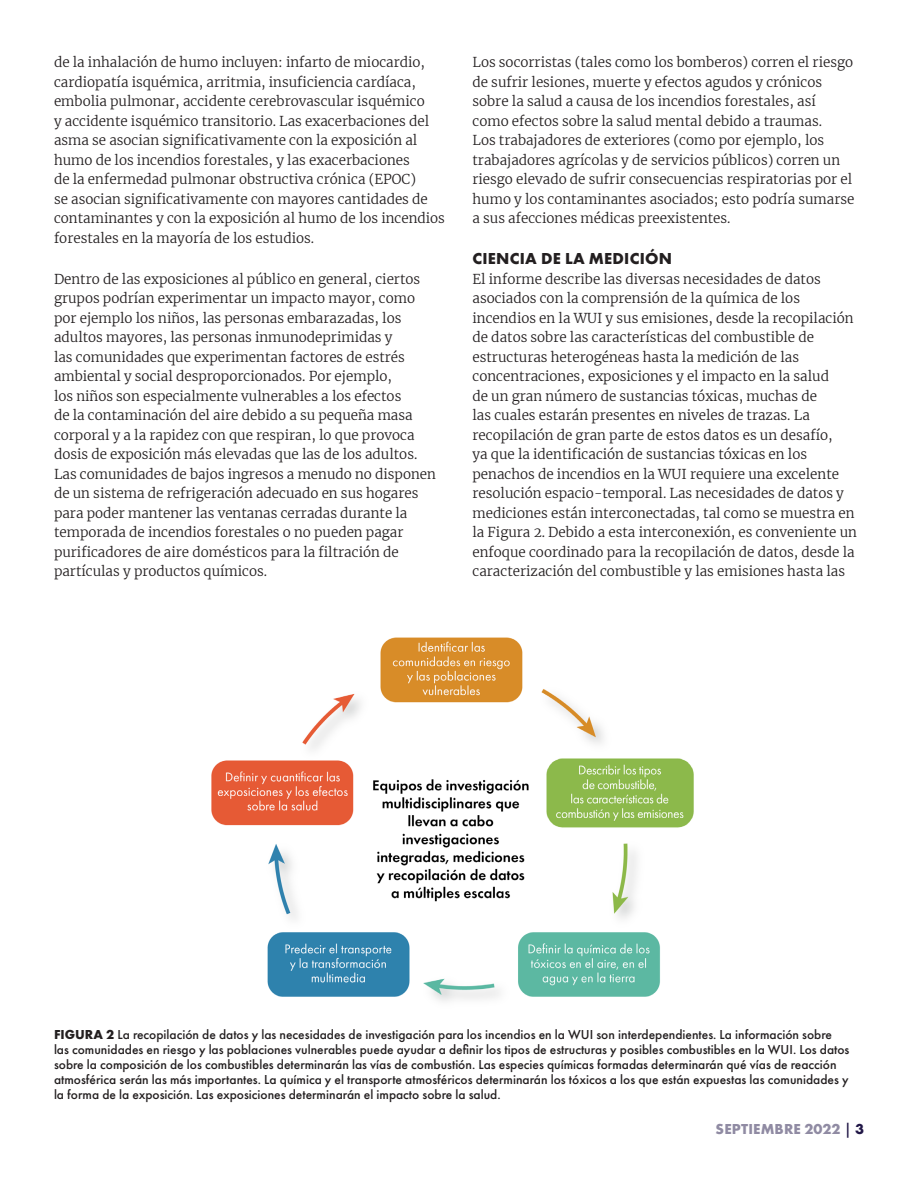
<style>
.page{position:relative;width:918px;height:1188px;background:#fff}
.page>*{position:absolute;margin:0;border:0;box-sizing:border-box;transform-origin:0 0}
.A_Head{font:700 16.5px "Futura PT";letter-spacing:.015em;color:#231f20}
.t1{font:700 15px "Futura PT";letter-spacing:.01em;color:#908ba3}
.Body{font:300 13.5px/19.5px "Merriweather";color:#231f20}
.t2{font:500 13.5px/15px "Futura PT";color:#231f20}
.s1{font-weight:700}
.s2{font-weight:500;color:#211747}
.s3{color:#211747}
</style>
<div class="page">
<img style="left:211px;top:637px;width:483px;height:364px">
<p class="Body" style="left:54px;top:52px;width:393px">de la inhalación de humo incluyen: infarto de miocardio, cardiopatía isquémica, arritmia, insuficiencia cardíaca, embolia pulmonar, accidente cerebrovascular isquémico<br>y accidente isquémico transitorio. Las exacerbaciones del asma se asocian significativamente con la exposición al humo de los incendios forestales, y las exacerbaciones<br>de la enfermedad pulmonar obstructiva crónica (EPOC)<br>se asocian significativamente con mayores cantidades de contaminantes y con la exposición al humo de los incendios forestales en la mayoría de los estudios.</p>
<p class="Body" style="left:54px;top:269px;width:383px">Dentro de las exposiciones al público en general, ciertos grupos podrían experimentar un impacto mayor, como por ejemplo los niños, las personas embarazadas, los adultos mayores, las personas inmunodeprimidas y<br>las comunidades que experimentan factores de estrés ambiental y social desproporcionados. Por ejemplo,<br>los niños son especialmente vulnerables a los efectos<br>de la contaminación del aire debido a su pequeña masa corporal y a la rapidez con que respiran, lo que provoca dosis de exposición más elevadas que las de los adultos.<br>Las comunidades de bajos ingresos a menudo no disponen de un sistema de refrigeración adecuado en sus hogares para poder mantener las ventanas cerradas durante la temporada de incendios forestales o no pueden pagar purificadores de aire domésticos para la filtración de partículas y productos químicos.</p>
<p class="Body" style="left:472px;top:52px;width:383px">Los socorristas (tales como los bomberos) corren el riesgo de sufrir lesiones, muerte y efectos agudos y crónicos sobre la salud a causa de los incendios forestales, así como efectos sobre la salud mental debido a traumas.<br>Los trabajadores de exteriores (como por ejemplo, los trabajadores agrícolas y de servicios públicos) corren un riesgo elevado de sufrir consecuencias respiratorias por el humo y los contaminantes asociados; esto podría sumarse a sus afecciones médicas preexistentes.</p>
<p class="A_Head" style="left:473px;top:248px;width:201px">CIENCIA DE LA MEDICIÓN</p>
<p class="Body" style="left:472px;top:269px;width:386px">El informe describe las diversas necesidades de datos asociados con la comprensión de la química de los incendios en la WUI y sus emisiones, desde la recopilación de datos sobre las características del combustible de estructuras heterogéneas hasta la medición de las concentraciones, exposiciones y el impacto en la salud<br>de un gran número de sustancias tóxicas, muchas de<br>las cuales estarán presentes en niveles de trazas. La recopilación de gran parte de estos datos es un desafío,<br>ya que la identificación de sustancias tóxicas en los penachos de incendios en la WUI requiere una excelente resolución espacio-temporal. Las necesidades de datos y mediciones están interconectadas, tal como se muestra en la Figura 2. Debido a esta interconexión, es conveniente un enfoque coordinado para la recopilación de datos, desde la caracterización del combustible y las emisiones hasta las</p>
<p class="t2" style="left:54px;top:1027px;width:797px"><span class="s1">FIGURA 2</span> La recopilación de datos y las necesidades de investigación para los incendios en la WUI son interdependientes. La información sobre las comunidades en riesgo y las poblaciones vulnerables puede ayudar a definir los tipos de estructuras y posibles combustibles en la WUI. Los datos sobre la composición de los combustibles determinarán las vías de combustión. Las especies químicas formadas determinarán qué vías de reacción atmosférica serán las más importantes. La química y el transporte atmosféricos determinarán los tóxicos a los que están expuestas las comunidades y la forma de la exposición. Las exposiciones determinarán el impacto sobre la salud.</p>
<p class="t1" style="left:716px;top:1119px;width:150px">SEPTIEMBRE 2022 <span class="s2">|</span> <span class="s3">3</span></p>
</div>
